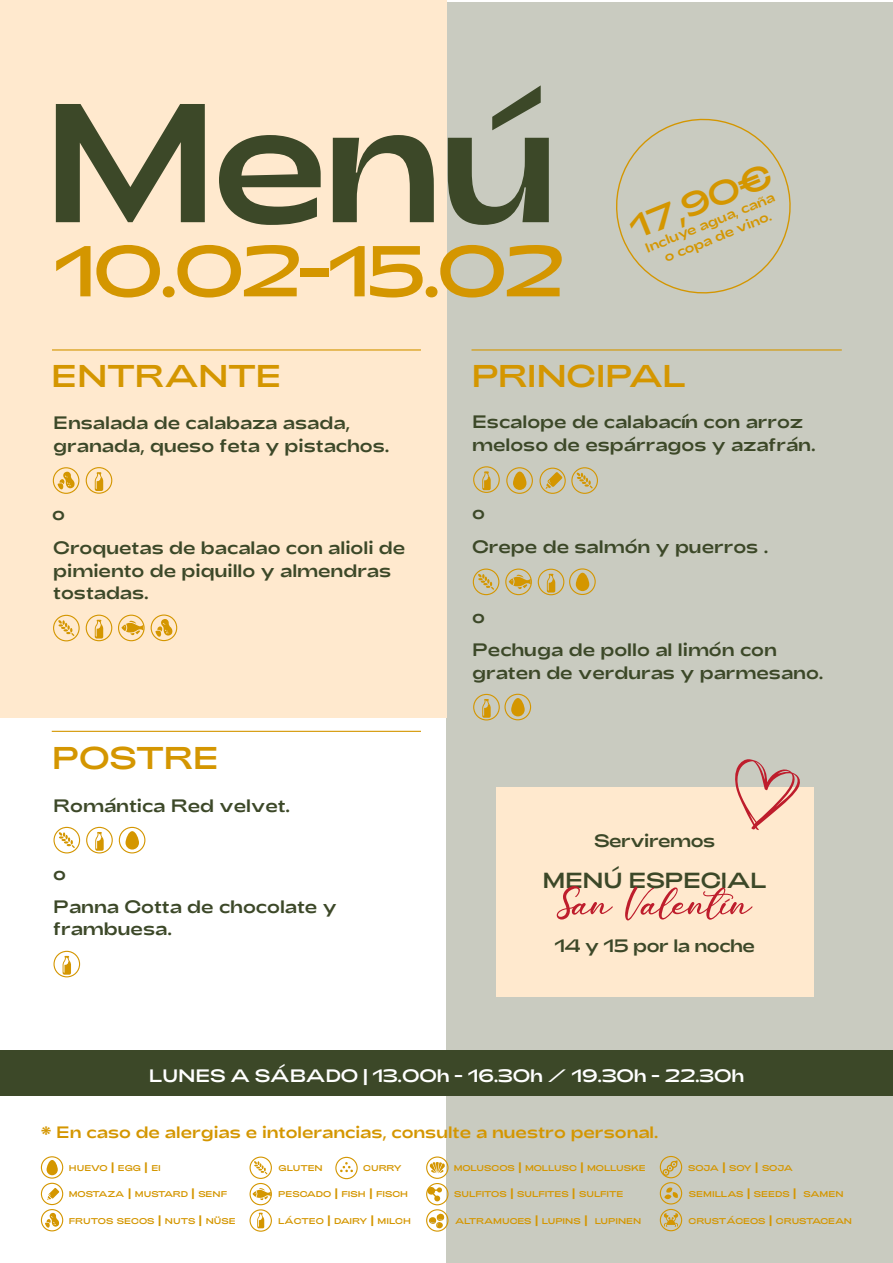
<style>
.page{position:relative;width:893px;height:1263px;background:#fff}
.page>*{position:absolute;margin:0;border:0;box-sizing:border-box;transform-origin:0 0}
.t1{font:168.9px "Adieu";color:#3c4828}
.t2{font:71.85px "Adieu";letter-spacing:-.05em;color:#d49600}
.t3{font:33.45px "Adieu";color:#d49600}
.t4{font:31.5px "Adieu";letter-spacing:-.02em;color:#d49600}
.t5{font:21.75px "Adieu";letter-spacing:-.025em;color:#3c4828}
.t6{font:18px/22.5px "Adieu";color:#3c4828}
.t7{font:18px "Adieu";letter-spacing:-.01em;color:#fff}
.t8{font:18px "Adieu";letter-spacing:-.025em;color:#3c4828}
.t9{font:16.8px "Adieu";color:#be1d2c}
.t10{font:16.5px "Adieu";color:#d49600}
.t11{font:13.35px/16px "Adieu";color:#d49600;text-align:center}
.t12{font:8.4px "Adieu";color:#d49600}
.s1{font-size:12px}
</style>
<div class="page">
<div style="left:446px;top:2px;width:447px;height:1261px;background:#c9cbc0"></div>
<div style="left:496px;top:787px;width:317px;height:209px;background:#ffe9ce"></div>
<div style="left:0;top:0;width:446px;height:718px;background:#ffe9ce"></div>
<svg style="left:509px;top:575px;width:22px;height:14px"></svg>
<div style="left:505px;top:568px;width:27px;height:27px;border:1px solid #d49600;border-radius:50%"></div>
<svg style="left:121px;top:621px;width:22px;height:14px"></svg>
<div style="left:118px;top:615px;width:27px;height:26px;border:1px solid #d49600;border-radius:50%"></div>
<hr style="left:52px;top:349px;width:369px;height:1px;background:#d49600">
<hr style="left:52px;top:731px;width:369px;height:1px;background:#d49600">
<hr style="left:471px;top:349px;width:371px;height:1px;background:#d49600">
<div style="left:473px;top:466px;width:27px;height:27px;border:1px solid #d49600;border-radius:50%"></div>
<svg style="left:482px;top:471px;width:9px;height:19px"></svg>
<div style="left:473px;top:694px;width:27px;height:26px;border:1px solid #d49600;border-radius:50%"></div>
<svg style="left:482px;top:699px;width:9px;height:19px"></svg>
<div style="left:53px;top:951px;width:27px;height:26px;border:1px solid #d49600;border-radius:50%"></div>
<svg style="left:63px;top:956px;width:8px;height:19px"></svg>
<svg style="left:59px;top:832px;width:16px;height:16px"></svg>
<div style="left:53px;top:827px;width:27px;height:26px;border:1px solid #d49600;border-radius:50%"></div>
<div style="left:86px;top:827px;width:27px;height:26px;border:1px solid #d49600;border-radius:50%"></div>
<svg style="left:95px;top:832px;width:9px;height:19px"></svg>
<div style="left:119px;top:827px;width:26px;height:26px;border:1px solid #d49600;border-radius:50%"></div>
<div style="left:126px;top:831px;width:13px;height:18px;background:#d49600;border-radius:7px"></div>
<div style="left:506px;top:467px;width:27px;height:27px;border:1px solid #d49600;border-radius:50%"></div>
<div style="left:513px;top:471px;width:13px;height:19px;background:#d49600;border-radius:7px"></div>
<div style="left:538px;top:569px;width:26px;height:26px;border:1px solid #d49600;border-radius:50%"></div>
<svg style="left:547px;top:574px;width:8px;height:18px"></svg>
<div style="left:569px;top:568px;width:27px;height:27px;border:1px solid #d49600;border-radius:50%"></div>
<div style="left:576px;top:573px;width:13px;height:18px;background:#d49600;border-radius:7px"></div>
<div style="left:504px;top:694px;width:27px;height:26px;border:1px solid #d49600;border-radius:50%"></div>
<svg style="left:511px;top:698px;width:14px;height:18px"></svg>
<svg style="left:478px;top:574px;width:16px;height:16px"></svg>
<div style="left:473px;top:568px;width:26px;height:27px;border:1px solid #d49600;border-radius:50%"></div>
<svg style="left:577px;top:473px;width:16px;height:15px"></svg>
<div style="left:571px;top:467px;width:27px;height:27px;border:1px solid #d49600;border-radius:50%"></div>
<div style="left:86px;top:467px;width:26px;height:27px;border:1px solid #d49600;border-radius:50%"></div>
<svg style="left:95px;top:472px;width:8px;height:19px"></svg>
<svg style="left:58px;top:620px;width:16px;height:16px"></svg>
<div style="left:53px;top:615px;width:27px;height:26px;border:1px solid #d49600;border-radius:50%"></div>
<div style="left:86px;top:615px;width:26px;height:26px;border:1px solid #d49600;border-radius:50%"></div>
<svg style="left:95px;top:620px;width:8px;height:18px"></svg>
<svg style="left:616px;top:118px;width:175px;height:176px"></svg>
<div style="left:426px;top:1183px;width:22px;height:22px;border:1px solid #d49600;border-radius:50%"></div>
<svg style="left:427px;top:1186px;width:15px;height:16px"></svg>
<div style="left:41px;top:1156px;width:22px;height:22px;border:1px solid #d49600;border-radius:50%"></div>
<div style="left:47px;top:1160px;width:11px;height:15px;background:#d49600;border-radius:6px"></div>
<svg style="left:47px;top:1188px;width:12px;height:12px"></svg>
<div style="left:41px;top:1183px;width:22px;height:22px;border:1px solid #d49600;border-radius:50%"></div>
<svg style="left:45px;top:1213px;width:14px;height:14px"></svg>
<div style="left:41px;top:1209px;width:22px;height:22px;border:1px solid #d49600;border-radius:50%"></div>
<svg style="left:254px;top:1161px;width:13px;height:13px"></svg>
<div style="left:250px;top:1156px;width:22px;height:23px;border:1px solid #d49600;border-radius:50%"></div>
<svg style="left:253px;top:1188px;width:17px;height:12px"></svg>
<div style="left:250px;top:1183px;width:22px;height:22px;border:1px solid #d49600;border-radius:50%"></div>
<div style="left:250px;top:1209px;width:22px;height:23px;border:1px solid #d49600;border-radius:50%"></div>
<svg style="left:257px;top:1213px;width:7px;height:15px"></svg>
<svg style="left:430px;top:1162px;width:15px;height:11px"></svg>
<div style="left:426px;top:1156px;width:22px;height:23px;border:1px solid #d49600;border-radius:50%"></div>
<div style="left:335px;top:1157px;width:23px;height:22px;border:1px solid #d49600;border-radius:50%"></div>
<svg style="left:340px;top:1162px;width:13px;height:10px"></svg>
<div style="left:660px;top:1209px;width:22px;height:22px;border:1px solid #d49600;border-radius:50%"></div>
<svg style="left:663px;top:1213px;width:15px;height:14px"></svg>
<div style="left:660px;top:1182px;width:22px;height:22px;border:1px solid #d49600;border-radius:50%"></div>
<svg style="left:664px;top:1187px;width:14px;height:12px"></svg>
<div style="left:660px;top:1156px;width:22px;height:22px;border:1px solid #d49600;border-radius:50%"></div>
<svg style="left:662px;top:1158px;width:17px;height:18px"></svg>
<div style="left:426px;top:1209px;width:22px;height:23px;border:1px solid #d49600;border-radius:50%"></div>
<svg style="left:429px;top:1213px;width:16px;height:15px"></svg>
<div style="left:0;top:1050px;width:893px;height:45px;background:#3c4828"></div>
<svg style="left:546px;top:472px;width:16px;height:17px"></svg>
<div style="left:539px;top:468px;width:27px;height:26px;border:1px solid #d49600;border-radius:50%"></div>
<svg style="left:58px;top:472px;width:17px;height:17px"></svg>
<div style="left:53px;top:467px;width:26px;height:27px;border:1px solid #d49600;border-radius:50%"></div>
<svg style="left:155px;top:619px;width:18px;height:18px"></svg>
<div style="left:151px;top:614px;width:26px;height:27px;border:1px solid #d49600;border-radius:50%"></div>
<svg style="left:557px;top:886px;width:56px;height:33px"></svg>
<svg style="left:625px;top:886px;width:128px;height:34px"></svg>
<svg style="left:735px;top:759px;width:65px;height:71px"></svg>
<h1 class="t1" style="left:41px;top:65px;width:520px">Menú</h1>
<h2 class="t2" style="left:53px;top:229px;width:513px">10.02-15.02</h2>
<h3 class="t3" style="left:623px;top:212px;width:153px;rotate:-22deg">17,90€</h3>
<p class="t11" style="left:643px;top:241px;width:140px;rotate:-22deg">Incluye agua, caña o copa de vino.</p>
<h3 class="t4" style="left:51px;top:358px;width:232px">ENTRANTE</h3>
<p class="t6" style="left:53px;top:412px;width:338px">Ensalada de calabaza asada, granada, queso feta y pistachos.</p>
<p class="t6" style="left:52px;top:496px;width:355px;line-height:34.7px">o<br>Croquetas de bacalao con alioli de</p>
<p class="t6" style="left:53px;top:559px;width:339px">pimiento de piquillo y almendras tostadas.</p>
<h3 class="t4" style="left:52px;top:739px;width:169px">POSTRE</h3>
<p class="t6" style="left:53px;top:794px;width:238px">Romántica Red velvet.</p>
<p class="t6" style="left:53px;top:857px;width:285px;line-height:33px">o<br>Panna Cotta de chocolate y</p>
<p class="t6" style="left:53px;top:918px;width:120px">frambuesa.</p>
<h3 class="t4" style="left:471px;top:357px;width:216px">PRINCIPAL</h3>
<p class="t6" style="left:472px;top:411px;width:345px">Escalope de calabacín con arroz meloso de espárragos y azafrán.</p>
<p class="t6" style="left:472px;top:496px;width:298px;line-height:33.9px">o<br>Crepe de salmón y puerros .</p>
<p class="t6" style="left:472px;top:600px;width:306px;line-height:33.3px">o<br>Pechuga de pollo al limón con</p>
<p class="t6" style="left:472px;top:661px;width:353px">graten de verduras y parmesano.</p>
<p class="t8" style="left:594px;top:831px;width:123px">Serviremos</p>
<p class="t5" style="left:543px;top:868px;width:226px">MENÚ ESPECIAL</p>
<p class="t9" style="left:724px;top:896px;width:8px">´</p>
<p class="t8" style="left:554px;top:935px;width:202px">14 y 15 por la noche</p>
<p class="t7" style="left:149px;top:1065px;width:597px">LUNES A SÁBADO | 13.00h - 16.30h / 19.30h - 22.30h</p>
<p class="t10" style="left:41px;top:1122px;width:619px">* En caso de alergias e intolerancias, consulte a nuestro personal.</p>
<p class="t12" style="left:69px;top:1163px;width:94px">HUEVO <span class="s1">|</span> EGG <span class="s1">|</span> EI</p>
<p class="t12" style="left:363px;top:1163px;width:40px">CURRY</p>
<p class="t12" style="left:69px;top:1189px;width:160px">MOSTAZA <span class="s1">|</span> MUSTARD <span class="s1">|</span> SENF</p>
<p class="t12" style="left:69px;top:1216px;width:168px">FRUTOS SECOS <span class="s1">|</span> NUTS <span class="s1">|</span> NÜSE</p>
<p class="t12" style="left:689px;top:1216px;width:165px">CRUSTÁCEOS <span class="s1">|</span> CRUSTACEAN</p>
<p class="t12" style="left:688px;top:1163px;width:106px">SOJA <span class="s1">|</span> SOY <span class="s1">|</span> SOJA</p>
<p class="t12" style="left:454px;top:1163px;width:194px">MOLUSCOS <span class="s1">|</span> MOLLUSC <span class="s1">|</span> MOLLUSKE</p>
<p class="t12" style="left:454px;top:1189px;width:171px">SULFITOS <span class="s1">|</span> SULFITES <span class="s1">|</span> SULFITE</p>
<p class="t12" style="left:279px;top:1163px;width:46px">GLUTEN</p>
<p class="t12" style="left:278px;top:1189px;width:131px">PESCADO <span class="s1">|</span> FISH <span class="s1">|</span> FISCH</p>
<p class="t12" style="left:278px;top:1216px;width:134px">LÁCTEO <span class="s1">|</span> DAIRY <span class="s1">|</span> MILCH</p>
<p class="t12" style="left:689px;top:1189px;width:156px">SEMILLAS <span class="s1">|</span> SEEDS <span class="s1">|</span> SAMEN</p>
<p class="t12" style="left:455px;top:1216px;width:188px">ALTRAMUCES <span class="s1">|</span> LUPINS <span class="s1">|</span> LUPINEN</p>
</div>
